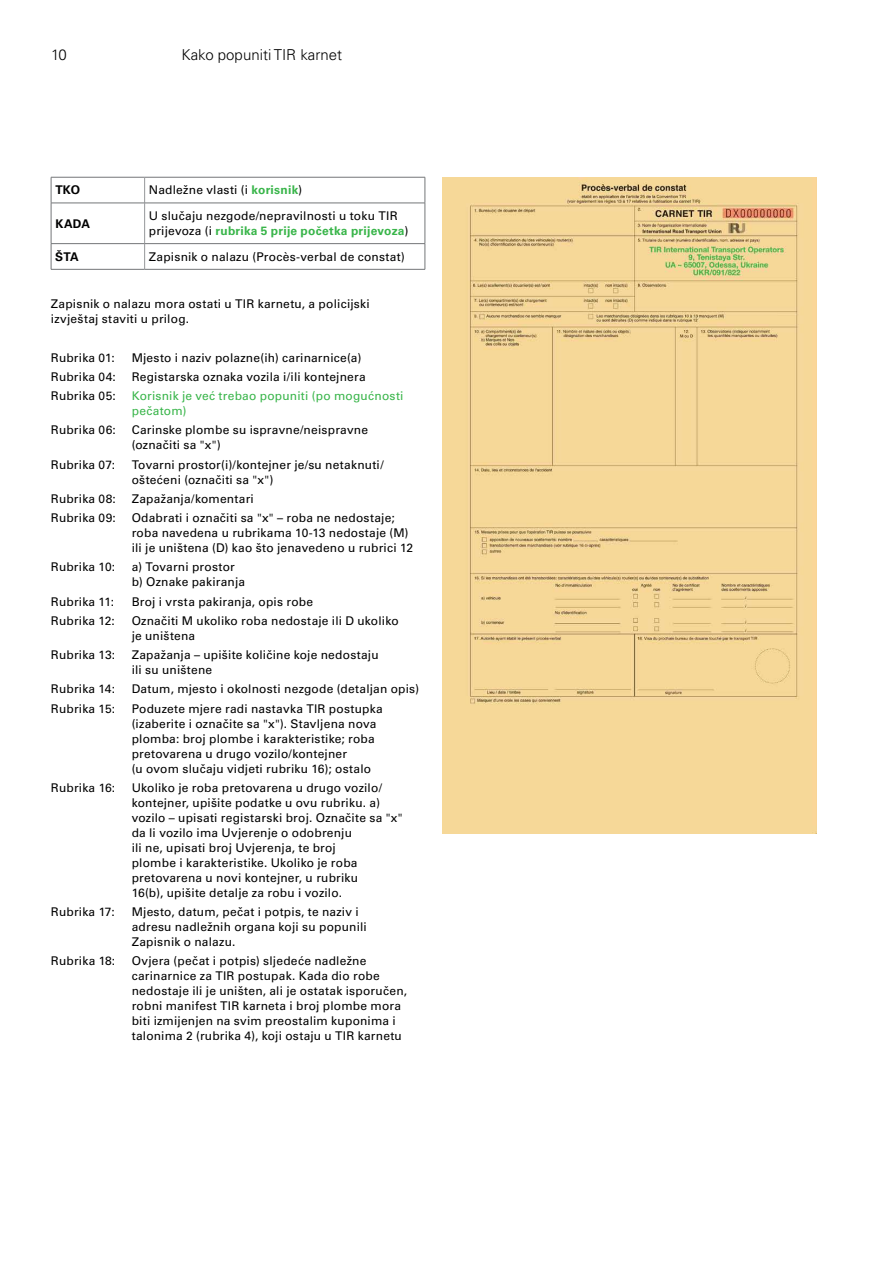
<style>
.page{position:relative;width:893px;height:1263px;background:#fff}
.page>*{position:absolute;margin:0;border:0;box-sizing:border-box;transform-origin:0 0}
.t1{font:300 15px "Univers LT Std";color:#000}
.t2{font:12px/15px "Univers LT Pro 55 Roman";letter-spacing:.015em;color:#000}
.t3{font:12px/15px "Univers LT Pro 55 Roman";letter-spacing:.02em;color:#39b54a}
.t4{font:700 12px "Univers LT Pro 65";letter-spacing:.02em;color:#39b54a}
.t5{font:700 12px "Univers LT Pro 65";letter-spacing:.015em;color:#000}
.s1{font-family:"Univers LT Pro 65";font-weight:700;color:#39b54a}
.s2{font-family:"Univers LT Pro 55 Roman";font-weight:400;color:#000}
</style>
<div class="page">
<img style="left:442px;top:177px;width:374px;height:657px">
<hr style="left:51px;top:177px;width:94px;height:1px;background:#747678">
<svg style="left:51px;top:177px;width:1px;height:26px"></svg>
<hr style="left:145px;top:177px;width:280px;height:1px;background:#747678">
<svg style="left:425px;top:177px;width:1px;height:26px"></svg>
<svg style="left:144px;top:177px;width:1px;height:26px"></svg>
<hr style="left:51px;top:203px;width:94px;height:1px;background:#747678">
<hr style="left:51px;top:203px;width:1px;height:40px;background:#747678">
<hr style="left:145px;top:203px;width:280px;height:1px;background:#747678">
<hr style="left:425px;top:203px;width:1px;height:40px;background:#747678">
<hr style="left:144px;top:203px;width:1px;height:40px;background:#95979a">
<hr style="left:51px;top:243px;width:94px;height:1px;background:#747678">
<svg style="left:51px;top:244px;width:1px;height:25px"></svg>
<hr style="left:51px;top:269px;width:94px;height:1px;background:#747678">
<hr style="left:145px;top:243px;width:280px;height:1px;background:#747678">
<svg style="left:425px;top:244px;width:1px;height:25px"></svg>
<hr style="left:145px;top:269px;width:280px;height:1px;background:#747678">
<svg style="left:144px;top:244px;width:1px;height:25px"></svg>
<p class="t1" style="left:51px;top:46px;width:17px">10</p>
<p class="t1" style="left:182px;top:46px;width:162px">Kako popuniti TIR karnet</p>
<p class="t5" style="left:55px;top:183px;width:26px">TKO</p>
<p class="t2" style="left:149px;top:183px;width:155px">Nadležne vlasti (i <span class="s1">korisnik</span>)</p>
<p class="t5" style="left:55px;top:216px;width:36px">KADA</p>
<p class="t2" style="left:149px;top:208px;width:250px">U slučaju nezgode/nepravilnosti u toku TIR</p>
<p class="t4" style="left:149px;top:224px;width:261px"><span class="s2">prijevoza (i</span> rubrika 5 prije početka prijevoza<span class="s2">)</span></p>
<p class="t5" style="left:55px;top:249px;width:25px">ŠTA</p>
<p class="t2" style="left:149px;top:249px;width:258px">Zapisnik o nalazu (Procès-verbal de constat)</p>
<p class="t2" style="left:51px;top:296px;width:321px">Zapisnik o nalazu mora ostati u TIR karnetu, a policijski izvještaj staviti u prilog.</p>
<p class="t2" style="left:51px;top:350px;width:65px">Rubrika 01:</p>
<p class="t2" style="left:132px;top:350px;width:231px">Mjesto i naziv polazne(ih) carinarnice(a)</p>
<p class="t2" style="left:51px;top:369px;width:67px">Rubrika 04:</p>
<p class="t2" style="left:132px;top:369px;width:236px">Registarska oznaka vozila i/ili kontejnera</p>
<p class="t2" style="left:51px;top:388px;width:66px">Rubrika 05:</p>
<p class="t3" style="left:132px;top:388px;width:273px">Korisnik je već trebao popuniti (po mogućnosti pečatom)</p>
<p class="t2" style="left:51px;top:422px;width:66px">Rubrika 06:</p>
<p class="t2" style="left:132px;top:422px;width:238px">Carinske plombe su ispravne/neispravne (označiti sa "x")</p>
<p class="t2" style="left:51px;top:457px;width:66px">Rubrika 07:</p>
<p class="t2" style="left:132px;top:457px;width:253px">Tovarni prostor(i)/kontejner je/su netaknuti/ oštećeni (označiti sa "x")</p>
<p class="t2" style="left:51px;top:491px;width:66px">Rubrika 08:</p>
<p class="t2" style="left:132px;top:491px;width:124px">Zapažanja/komentari</p>
<p class="t2" style="left:51px;top:510px;width:67px">Rubrika 09:</p>
<p class="t2" style="left:132px;top:510px;width:283px">Odabrati i označiti sa "x" – roba ne nedostaje; roba navedena u rubrikama 10-13 nedostaje (M) ili je uništena (D) kao što jenavedeno u rubrici 12</p>
<p class="t2" style="left:51px;top:559px;width:66px">Rubrika 10:</p>
<p class="t2" style="left:132px;top:559px;width:115px">a) Tovarni prostor b) Oznake pakiranja</p>
<p class="t2" style="left:51px;top:594px;width:65px">Rubrika 11:</p>
<p class="t2" style="left:132px;top:594px;width:183px">Broj i vrsta pakiranja, opis robe</p>
<p class="t2" style="left:51px;top:613px;width:66px">Rubrika 12:</p>
<p class="t2" style="left:132px;top:613px;width:269px">Označiti M ukoliko roba nedostaje ili D ukoliko je uništena</p>
<p class="t2" style="left:51px;top:647px;width:66px">Rubrika 13:</p>
<p class="t2" style="left:132px;top:647px;width:249px">Zapažanja – upišite količine koje nedostaju ili su uništene</p>
<p class="t2" style="left:51px;top:681px;width:66px">Rubrika 14:</p>
<p class="t2" style="left:132px;top:681px;width:289px">Datum, mjesto i okolnosti nezgode (detaljan opis)</p>
<p class="t2" style="left:51px;top:701px;width:66px">Rubrika 15:</p>
<p class="t2" style="left:132px;top:701px;width:253px">Poduzete mjere radi nastavka TIR postupka (izaberite i označite sa "x"). Stavljena nova plomba: broj plombe i karakteristike; roba pretovarena u drugo vozilo/kontejner<br>(u ovom slučaju vidjeti rubriku 16); ostalo</p>
<p class="t2" style="left:51px;top:780px;width:66px">Rubrika 16:</p>
<p class="t2" style="left:132px;top:780px;width:272px">Ukoliko je roba pretovarena u drugo vozilo/ kontejner, upišite podatke u ovu rubriku. a) vozilo – upisati registarski broj. Označite sa "x" da li vozilo ima Uvjerenje o odobrenju<br>ili ne, upisati broj Uvjerenja, te broj<br>plombe i karakteristike. Ukoliko je roba pretovarena u novi kontejner, u rubriku<br>16(b), upišite detalje za robu i vozilo.</p>
<p class="t2" style="left:51px;top:904px;width:65px">Rubrika 17:</p>
<p class="t2" style="left:132px;top:904px;width:237px">Mjesto, datum, pečat i potpis, te naziv i adresu nadležnih organa koji su popunili<br>Zapisnik o nalazu.</p>
<p class="t2" style="left:51px;top:953px;width:66px">Rubrika 18:</p>
<p class="t2" style="left:132px;top:953px;width:277px">Ovjera (pečat i potpis) sljedeće nadležne carinarnice za TIR postupak. Kada dio robe nedostaje ili je uništen, ali je ostatak isporučen, robni manifest TIR karneta i broj plombe mora biti izmijenjen na svim preostalim kuponima i talonima 2 (rubrika 4), koji ostaju u TIR karnetu</p>
</div>
